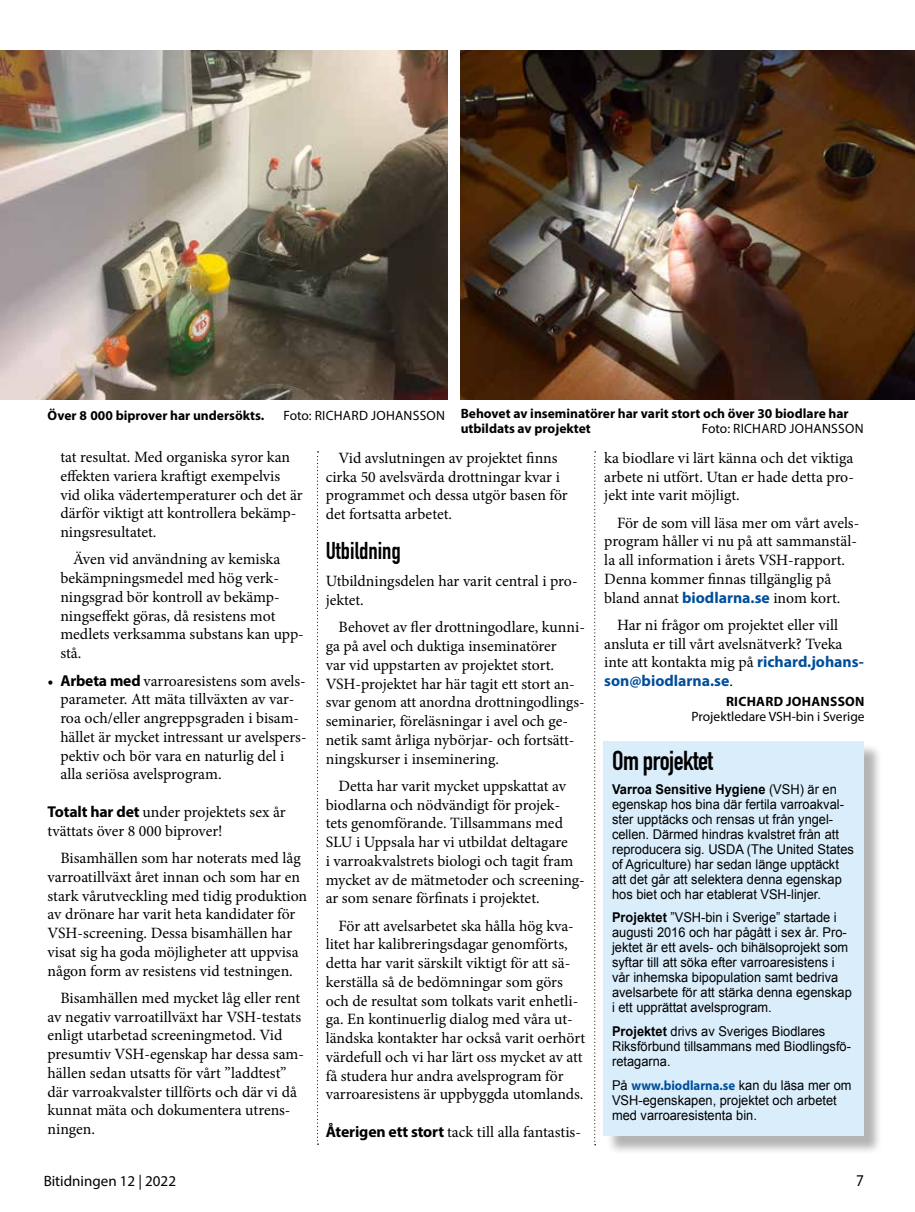
<style>
.page{position:relative;width:915px;height:1212px;background:#fff}
.page>*{position:absolute;margin:0;border:0;box-sizing:border-box;transform-origin:0 0}
.t1{font:27px "DIN Engschrift";letter-spacing:-.02em;color:#000}
.t2{font:24px "DIN Engschrift";color:#000}
.t3{font:16.5px "Myriad Pro";color:#000;scale:.92 1}
.t4{font:15.75px/18.8px "Minion Pro";letter-spacing:-.005em;color:#000}
.t5{font:700 15.75px "Myriad Pro";color:#004e9b}
.t6{font:15px "Myriad Pro";color:#000}
.t7{font:13.5px/15px "Arial";color:#000;scale:.95 1}
.t8{font:700 13.5px/15px "Myriad Pro";color:#000}
.t9{font:13.5px "Myriad Pro";letter-spacing:.01em;color:#000}
.t10{font:700 13.5px "Myriad Pro";letter-spacing:.02em;color:#000}
.s1{font-family:"Myriad Pro";font-weight:700}
.s2{font-family:"Myriad Pro";font-weight:700;color:#004e9b}
.s3{font-family:"Minion Pro";font-weight:400;color:#000}
.s4{font-weight:700}
</style>
<div class="page">
<img style="left:0;top:51px;width:447px;height:349px">
<svg style="left:317px;top:451px;width:1px;height:694px"></svg>
<svg style="left:594px;top:451px;width:1px;height:694px"></svg>
<img style="left:460px;top:51px;width:454px;height:349px">
<div style="left:605px;top:744px;width:277px;height:411px;background:#000;opacity:.3"></div>
<div style="left:603px;top:741px;width:260px;height:395px;background:#daedfb"></div>
<p class="t8" style="left:48px;top:407px;width:218px">Över 8 000 biprover har undersökts.</p>
<p class="t9" style="left:283px;top:407px;width:163px">Foto: RICHARD JOHANSSON</p>
<p class="t4" style="left:325px;top:448px;width:243px;text-indent:13px">Vid avslutningen av projektet finns cirka 50 avelsvärda drottningar kvar i programmet och dessa utgör basen för det fortsatta arbetet.</p>
<h2 class="t2" style="left:325px;top:536px;width:77px">Utbildning</h2>
<p class="t4" style="left:325px;top:572px;width:253px">Utbildningsdelen har varit central i pro&shy;jektet.</p>
<p class="t4" style="left:325px;top:618px;width:261px;text-indent:13px">Behovet av fler drottningodlare, kunni&shy;ga på avel och duktiga inseminatörer<br>var vid uppstarten av projektet stort.<br>VSH-projektet har här tagit ett stort an&shy;svar genom att anordna drottningodlings&shy;seminarier, föreläsningar i avel och ge&shy;netik samt årliga nybörjar- och fortsätt&shy;ningskurser i inseminering.</p>
<p class="t4" style="left:325px;top:776px;width:260px;text-indent:13px">Detta har varit mycket uppskattat av biodlarna och nödvändigt för projek&shy;tets genomförande. Tillsammans med SLU i Uppsala har vi utbildat deltagare<br>i varroakvalstrets biologi och tagit fram mycket av de mätmetoder och screening&shy;ar som senare förfinats i projektet.</p>
<p class="t4" style="left:325px;top:916px;width:261px;text-indent:13px">För att avelsarbetet ska hålla hög kva&shy;litet har kalibreringsdagar genomförts, detta har varit särskilt viktigt för att sä&shy;kerställa så de bedömningar som görs och de resultat som tolkats varit enhetli&shy;ga. En kontinuerlig dialog med våra ut&shy;ländska kontakter har också varit oerhört värdefull och vi har lärt oss mycket av att få studera hur andra avelsprogram för varroaresistens är uppbyggda utomlands.</p>
<p class="t4" style="left:325px;top:1123px;width:257px"><span class="s1">Återigen ett stort</span> tack till alla fantastis-</p>
<p class="t8" style="left:460px;top:406px;width:389px">Behovet av inseminatörer har varit stort och över 30 biodlare har utbildats av projektet</p>
<p class="t9" style="left:701px;top:420px;width:163px">Foto: RICHARD JOHANSSON</p>
<p class="t4" style="left:60px;top:448px;width:244px">tat resultat. Med organiska syror kan effekten variera kraftigt exempelvis vid olika vädertemperaturer och det är därför viktigt att kontrollera bekämp&shy;ningsresultatet.</p>
<p class="t4" style="left:60px;top:550px;width:245px;text-indent:13px">Även vid användning av kemiska bekämpningsmedel med hög verk&shy;ningsgrad bör kontroll av bekämp&shy;ningseffekt göras, då resistens mot medlets verksamma substans kan upp&shy;stå.</p>
<p class="t4" style="left:60px;top:671px;width:248px;text-indent:-13px">• <span class="s1">Arbeta med</span> varroaresistens som avels&shy;parameter. Att mäta tillväxten av var&shy;roa och/eller angreppsgraden i bisam&shy;hället är mycket intressant ur avelspers&shy;pektiv och bör vara en naturlig del i alla seriösa avelsprogram.</p>
<p class="t4" style="left:48px;top:803px;width:239px"><span class="s1">Totalt har det</span> under projektets sex år tvättats över 8 000 biprover!</p>
<p class="t4" style="left:48px;top:849px;width:261px;text-indent:13px">Bisamhällen som har noterats med låg varroatillväxt året innan och som har en stark vårutveckling med tidig produktion av drönare har varit heta kandidater för VSH-screening. Dessa bisamhällen har visat sig ha goda möjligheter att uppvisa någon form av resistens vid testningen.</p>
<p class="t4" style="left:48px;top:988px;width:258px;text-indent:13px">Bisamhällen med mycket låg eller rent av negativ varroatillväxt har VSH-testats enligt utarbetad screeningmetod. Vid presumtiv VSH-egenskap har dessa sam&shy;hällen sedan utsatts för vårt ”laddtest” där varroakvalster tillförts och där vi då kunnat mäta och dokumentera utrens&shy;ningen.</p>
<p class="t4" style="left:604px;top:449px;width:251px;text-align:justify">ka biodlare vi lärt känna och det viktiga arbete ni utfört. Utan er hade detta pro&shy;jekt inte varit möjligt.</p>
<p class="t4" style="left:604px;top:513px;width:256px;text-indent:13px">För de som vill läsa mer om vårt avels&shy;program håller vi nu på att sammanstäl&shy;la all information i årets VSH-rapport.<br>Denna kommer finnas tillgänglig på bland annat <span class="s2">biodlarna.se</span> inom kort.</p>
<p class="t4" style="left:604px;top:616px;width:261px;text-indent:13px">Har ni frågor om projektet eller vill ansluta er till vårt avelsnätverk? Tveka inte att kontakta mig på <span class="s2">richard.johans-</span></p>
<p class="t5" style="left:604px;top:671px;width:130px">son@biodlarna.se<span class="s3">.</span></p>
<p class="t10" style="left:725px;top:692px;width:140px">RICHARD JOHANSSON</p>
<p class="t9" style="left:691px;top:708px;width:174px">Projektledare VSH-bin i Sverige</p>
<h1 class="t1" style="left:612px;top:745px;width:102px">Om projektet</h1>
<p class="t7" style="left:612px;top:781px;width:256px"><span class="s4">Varroa Sensitive Hygiene</span> (VSH) är en egenskap hos bina där fertila varroakval&shy;ster upptäcks och rensas ut från yngel&shy;cellen. Därmed hindras kvalstret från att reproducera sig. USDA (The United States of Agriculture) har sedan länge upptäckt att det går att selektera denna egenskap hos biet och har etablerat VSH-linjer.</p>
<p class="t7" style="left:612px;top:910px;width:254px"><span class="s4">Projektet</span> ”VSH-bin i Sverige” startade i augusti 2016 och har pågått i sex år. Pro&shy;jektet är ett avels- och bihälsoprojekt som syftar till att söka efter varroaresistens i vår inhemska bipopulation samt bedriva avelsarbete för att stärka denna egenskap i ett upprättat avelsprogram.</p>
<p class="t7" style="left:612px;top:1024px;width:253px"><span class="s4">Projektet</span> drivs av Sveriges Biodlares<br>Riksförbund tillsammans med Biodlingsfö&shy;retagarna.</p>
<p class="t7" style="left:612px;top:1078px;width:253px">På <span class="s2">www.biodlarna.se</span> kan du läsa mer om<br>VSH-egenskapen, projektet och arbetet med varroaresistenta bin.</p>
<p class="t6" style="left:44px;top:1172px;width:134px">Bitidningen 12 | 2022</p>
<p class="t3" style="left:855px;top:1170px;width:10px">7</p>
</div>
